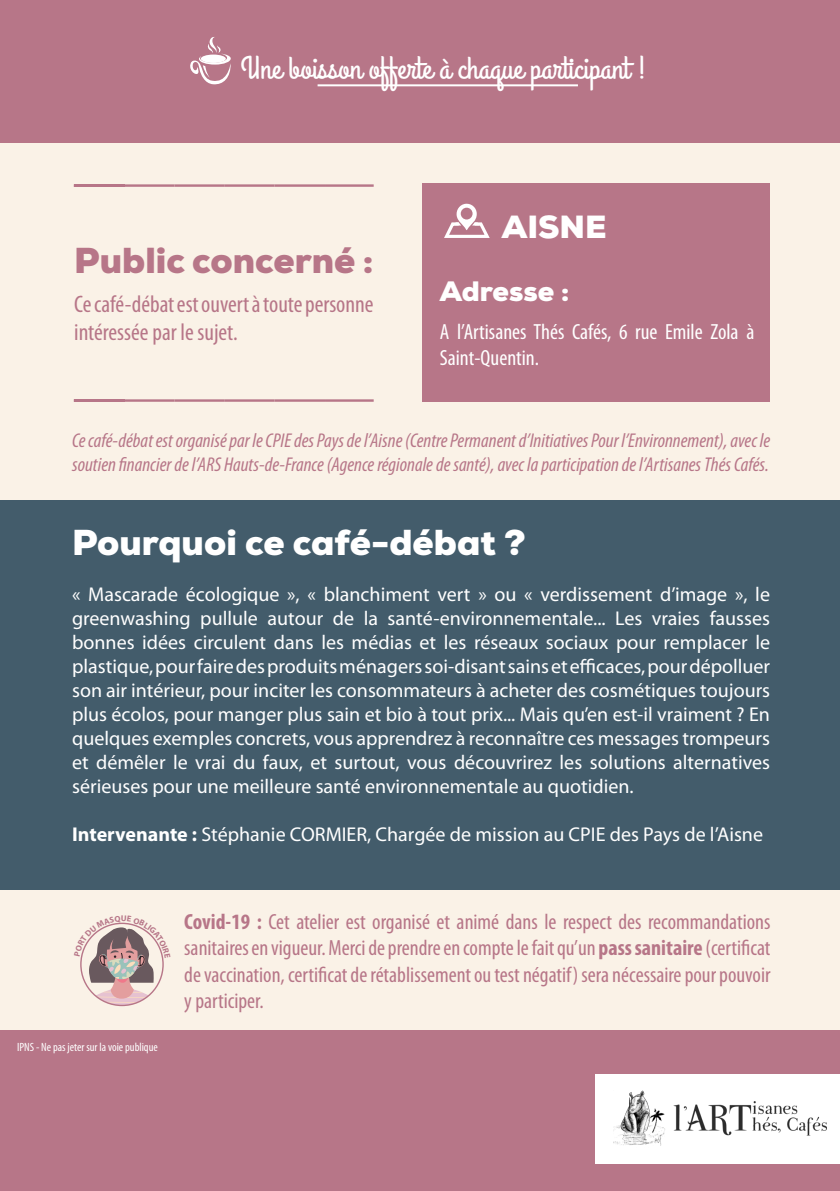
<style>
.page{position:relative;width:840px;height:1191px;background:#fff}
.page>*{position:absolute;margin:0;border:0;box-sizing:border-box;transform-origin:0 0}
.t1{font:900 36px "Nexa";color:#fff}
.t2{font:900 36px "Nexa";color:#b77688}
.t3{font:32px "Grand Hotel";color:#fff}
.t4{font:900 32px "Nexa";color:#fff}
.t5{font:900 28px "Nexa";color:#fff}
.t6{font:condensed 24px/28px "Myriad Pro";color:#b77688}
.t7{font:condensed 22px/26.4px "Myriad Pro";color:#b77688;text-align:justify}
.t8{font:condensed 22px/26.4px "Myriad Pro";color:#fff}
.t9{font:20px/24px "Myriad Pro";color:#fff;text-align:justify}
.t10{font:italic condensed 20px/24px "Myriad Pro";color:#b77688}
.t11{font:condensed 12px "Myriad Pro";color:#fff}
.s1{font-weight:700}
</style>
<div class="page">
<div style="left:0;top:0;width:839px;height:1191px;background:#faf2e7"></div>
<div style="left:0;top:1030px;width:839px;height:161px;background:#b77688"></div>
<div style="left:422px;top:183px;width:347px;height:219px;background:#b77688"></div>
<div style="left:0;top:500px;width:839px;height:389px;background:#435c6b"></div>
<svg style="left:444px;top:203px;width:46px;height:35px"></svg>
<svg style="left:124px;top:184px;width:249px;height:3px"></svg>
<hr style="left:74px;top:184px;width:50px;height:3px;background:#b77688">
<svg style="left:124px;top:399px;width:249px;height:3px"></svg>
<hr style="left:74px;top:399px;width:50px;height:3px;background:#b77688">
<div style="left:0;top:0;width:839px;height:143px;background:#b77688"></div>
<svg style="left:190px;top:37px;width:41px;height:48px"></svg>
<hr style="left:317px;top:84px;width:260px;height:2px;background:#fff">
<div style="left:595px;top:1074px;width:244px;height:89px;background:#fff"></div>
<img style="left:613px;top:1090px;width:214px;height:56px">
<svg style="left:80px;top:922px;width:84px;height:83px"></svg>
<h2 class="t3" style="left:240px;top:47px;width:407px">Une boisson offerte à chaque participant !</h2>
<h1 class="t2" style="left:74px;top:237px;width:301px">Public concerné :</h1>
<p class="t6" style="left:74px;top:290px;width:301px">Ce café-débat est ouvert à toute personne intéressée par le sujet.</p>
<h2 class="t4" style="left:501px;top:206px;width:106px">AISNE</h2>
<h3 class="t5" style="left:439px;top:273px;width:131px">Adresse :</h3>
<p class="t8" style="left:439px;top:318px;width:316px">A l’Artisanes Thés Cafés, 6 rue Emile Zola à<br>Saint-Quentin.</p>
<p class="t10" style="left:72px;top:428px;width:699px">Ce café-débat est organisé par le CPIE des Pays de l’Aisne (Centre Permanent d’Initiatives Pour l’Environnement), avec le soutien financier de l’ARS Hauts-de-France (Agence régionale de santé), avec la participation de l’Artisanes Thés Cafés.</p>
<h1 class="t1" style="left:72px;top:519px;width:455px">Pourquoi ce café-débat ?</h1>
<p class="t9" style="left:72px;top:582px;width:699px">« Mascarade écologique », « blanchiment vert » ou « verdissement d’image », le greenwashing pullule autour de la santé-environnementale... Les vraies fausses bonnes idées circulent dans les médias et les réseaux sociaux pour remplacer le plastique, pour faire des produits ménagers soi-disant sains et efficaces, pour dépolluer son air intérieur, pour inciter les consommateurs à acheter des cosmétiques toujours plus écolos, pour manger plus sain et bio à tout prix... Mais qu’en est-il vraiment ? En quelques exemples concrets, vous apprendrez à reconnaître ces messages trompeurs et démêler le vrai du faux, et surtout, vous découvrirez les solutions alternatives sérieuses pour une meilleure santé environnementale au quotidien.</p>
<p class="t9" style="left:72px;top:822px;width:692px"><span class="s1">Intervenante :</span> Stéphanie CORMIER, Chargée de mission au CPIE des Pays de l’Aisne</p>
<p class="t11" style="left:17px;top:1040px;width:142px">IPNS - Ne pas jeter sur la voie publique</p>
<p class="t7" style="left:184px;top:908px;width:587px"><span class="s1">Covid-19 :</span> Cet atelier est organisé et animé dans le respect des recommandations sanitaires en vigueur. Merci de prendre en compte le fait qu’un <span class="s1">pass sanitaire</span> (certificat de vaccination, certificat de rétablissement ou test négatif) sera nécessaire pour pouvoir y participer.</p>
</div>
